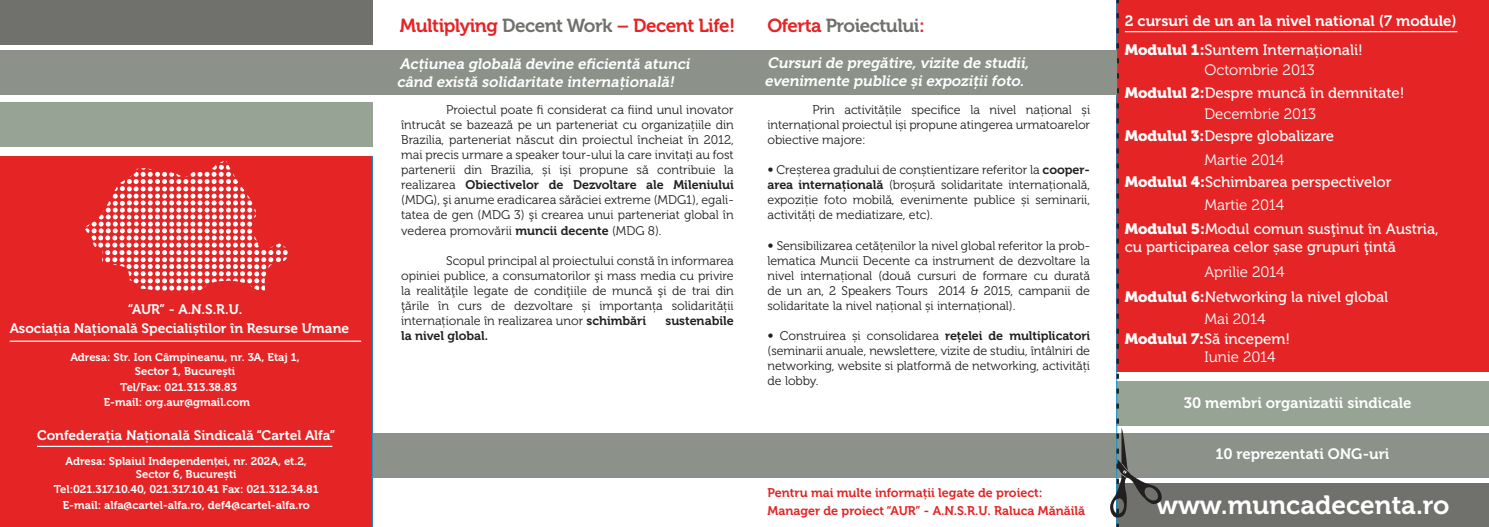
<style>
.page{position:relative;width:1489px;height:527px;background:#fff}
.page>*{position:absolute;margin:0;border:0;box-sizing:border-box;transform-origin:0 0}
.t1{font:26.25px "Museo 700";color:#fff}
.t2{font:18.75px "Museo 700";letter-spacing:-.025em;color:#e42425}
.t3{font:18.75px "Museo 700";letter-spacing:-.025em;color:#70706d}
.t4{font:15px/18px "Museo 500";color:#fff}
.t5{font:italic 15px/18px "Museo 700";color:#fff}
.t6{font:15px "Museo 700";color:#fff}
.t7{font:15px "Museo 300";color:#fff}
.t8{font:13.75px "Museo 700";color:#fff}
.t9{font:12.5px/15px "Museo 300";letter-spacing:-.005em;color:#231f20;text-align:justify}
.t10{font:12.5px/18.5px "Museo 700";color:#e42425}
.t11{font:12.5px "Museo 700";color:#231f20}
.t12{font:11.25px/13.9px "Museo 700";color:#fff;text-align:center}
.s1{color:#70706d}
.s2{font-family:"Museo 300"}
.s3{font-family:"Museo 700"}
.s4{color:#e42425}
.s5{font-family:"Museo 900"}
</style>
<div class="page">
<div style="left:0;top:0;width:372px;height:526px;background:#e42425"></div>
<div style="left:1116px;top:0;width:372px;height:526px;background:#e42425"></div>
<div style="left:1113px;top:372px;width:375px;height:154px;background:#fff"></div>
<div style="left:372px;top:433px;width:1116px;height:44px;background:#8c9289"></div>
<div style="left:1116px;top:381px;width:372px;height:44px;background:#97a395"></div>
<div style="left:1116px;top:483px;width:372px;height:43px;background:#70706d"></div>
<hr style="left:372px;top:0;width:1px;height:526px;background:#009ad9">
<hr style="left:1116px;top:0;width:1px;height:526px;background:#009ad9">
<svg style="left:1108px;top:418px;width:55px;height:108px"></svg>
<svg style="left:0;top:0;width:375px;height:155px;background:#eeefee"></svg>
<div style="left:0;top:51px;width:1116px;height:44px;background:#8c9289"></div>
<div style="left:0;top:102px;width:372px;height:44px;background:#97a395"></div>
<div style="left:0;top:0;width:372px;height:44px;background:#70706d"></div>
<svg style="left:85px;top:160px;width:203px;height:133px"></svg>
<hr style="left:10px;top:340px;width:351px;height:1px;background:#fff">
<hr style="left:37px;top:445px;width:295px;height:1px;background:#fff">
<hr style="left:1124px;top:31px;width:333px;height:1px;background:#fff">
<p class="t8" style="left:128px;top:301px;width:116px">“AUR” - A.N.S.R.U.</p>
<p class="t8" style="left:10px;top:320px;width:341px">Asociația Națională Specialiștilor în Resurse Umane</p>
<p class="t12" style="left:70px;top:350px;width:231px;line-height:13.5px">Adresa: Str. Ion Câmpineanu, nr. 3A, Etaj 1,<br>Sector 1, București</p>
<p class="t12" style="left:104px;top:379px;width:148px;line-height:14.6px">Tel/Fax: 021.313.38.83<br>E-mail: org.aur@gmail.com</p>
<p class="t8" style="left:37px;top:427px;width:300px">Confederația Națională Sindicală “Cartel Alfa”</p>
<p class="t12" style="left:54px;top:454px;width:267px">Adresa: Splaiul Independenței, nr. 202A, et.2,<br>Sector 6, București<br>Tel:021.317.10.40, 021.317.10.41 Fax: 021.312.34.81</p>
<p class="t12" style="left:63px;top:498px;width:248px">E-mail: alfa@cartel-alfa.ro, def4@cartel-alfa.ro</p>
<h2 class="t2" style="left:400px;top:15px;width:337px">Multiplying <span class="s1">Decent Work</span> – Decent Life!</h2>
<p class="t5" style="left:397px;top:55px;width:297px">Acțiunea globală devine eficientă atunci când există solidaritate internațională!</p>
<p class="t9" style="left:401px;top:103px;width:334px;text-indent:45px">Proiectul poate fi considerat ca fiind unul inovator întrucât se bazează pe un parteneriat cu organizațiile din Brazilia, parteneriat născut din proiectul încheiat în 2012, mai precis urmare a speaker tour-ului la care invitați au fost partenerii din Brazilia, și iși propune să contribuie la</p>
<p class="t11" style="left:401px;top:178px;width:334px"><span class="s2">realizarea</span> Obiectivelor de Dezvoltare ale Mileniului</p>
<p class="t9" style="left:401px;top:193px;width:334px">(MDG), şi anume eradicarea sărăciei extreme (MDG1), egali&shy;tatea de gen (MDG 3) şi crearea unui parteneriat global în vederea promovării <span class="s3">muncii decente</span> (MDG 8).</p>
<p class="t9" style="left:401px;top:253px;width:334px;text-indent:45px">Scopul principal al proiectului constă în informarea opiniei publice, a consumatorilor şi mass media cu privire la realităţile legate de condiţiile de muncă şi de trai din ţările în curs de dezvoltare și importanța solidarității internaționale în realizarea unor <span class="s3">schimbări</span></p>
<p class="t11" style="left:665px;top:313px;width:70px">sustenabile</p>
<p class="t11" style="left:401px;top:328px;width:88px">la nivel global.</p>
<h2 class="t3" style="left:767px;top:15px;width:159px"><span class="s4">Oferta</span> Proiectului<span class="s4">:</span></h2>
<p class="t5" style="left:764px;top:54px;width:269px">Cursuri de pregătire, vizite de studii, evenimente publice și expoziții foto.</p>
<p class="t9" style="left:767px;top:103px;width:324px;text-indent:45px">Prin activitățile specifice la nivel național și internațional proiectul iși propune atingerea urmatoarelor obiective majore:</p>
<p class="t9" style="left:767px;top:163px;width:324px">∞ Creșterea gradului de conștientizare referitor la <span class="s3">cooper&shy;area internațională</span> (broșură solidaritate internațională, expoziție foto mobilă, evenimente publice și seminarii, activități de mediatizare, etc).</p>
<p class="t9" style="left:767px;top:238px;width:324px">∞ Sensibilizarea cetățenilor la nivel global referitor la prob&shy;lematica Muncii Decente ca instrument de dezvoltare la nivel internațional (două cursuri de formare cu durată de un an, 2 Speakers Tours 2014 &amp; 2015, campanii de solidaritate la nivel național și internațional).</p>
<p class="t9" style="left:767px;top:328px;width:324px">∞ Construirea și consolidarea <span class="s3">rețelei de multiplicatori </span>(seminarii anuale, newslettere, vizite de studiu, întâlniri de networking, website si platformă de networking, activități de lobby.</p>
<p class="t10" style="left:767px;top:483px;width:319px">Pentru mai multe informații legate de proiect:<br>Manager de proiect “AUR” - A.N.S.R.U. Raluca Mănăilă</p>
<p class="t6" style="left:1124px;top:12px;width:333px">2 cursuri de un an la nivel national (7 module)</p>
<p class="t4" style="left:1124px;top:41px;width:240px"><span class="s5">Modulul 1:</span>Suntem Internaționali!</p>
<p class="t4" style="left:1124px;top:84px;width:281px"><span class="s5">Modulul 2:</span>Despre muncă în demnitate!</p>
<p class="t4" style="left:1124px;top:126px;width:211px"><span class="s5">Modulul 3:</span>Despre globalizare</p>
<p class="t4" style="left:1124px;top:173px;width:268px"><span class="s5">Modulul 4:</span>Schimbarea perspectivelor</p>
<p class="t4" style="left:1124px;top:220px;width:315px"><span class="s5">Modulul 5:</span>Modul comun susţinut în Austria, cu participarea celor șase grupuri ţintă</p>
<p class="t4" style="left:1124px;top:288px;width:265px"><span class="s5">Modulul 6:</span>Networking la nivel global</p>
<p class="t4" style="left:1124px;top:329px;width:167px"><span class="s5">Modulul 7:</span>Să incepem!</p>
<p class="t7" style="left:1204px;top:61px;width:112px">Octombrie 2013</p>
<p class="t7" style="left:1204px;top:105px;width:113px">Decembrie 2013</p>
<p class="t7" style="left:1204px;top:151px;width:81px">Martie 2014</p>
<p class="t7" style="left:1204px;top:196px;width:81px">Martie 2014</p>
<p class="t7" style="left:1204px;top:264px;width:82px">Aprilie 2014</p>
<p class="t7" style="left:1204px;top:310px;width:62px">Mai 2014</p>
<p class="t7" style="left:1204px;top:348px;width:73px">Iunie 2014</p>
<p class="t6" style="left:1183px;top:394px;width:229px">30 membri organizatii sindicale</p>
<p class="t6" style="left:1215px;top:444px;width:175px">10 reprezentati ONG-uri</p>
<h1 class="t1" style="left:1156px;top:490px;width:295px">www.muncadecenta.ro</h1>
</div>
